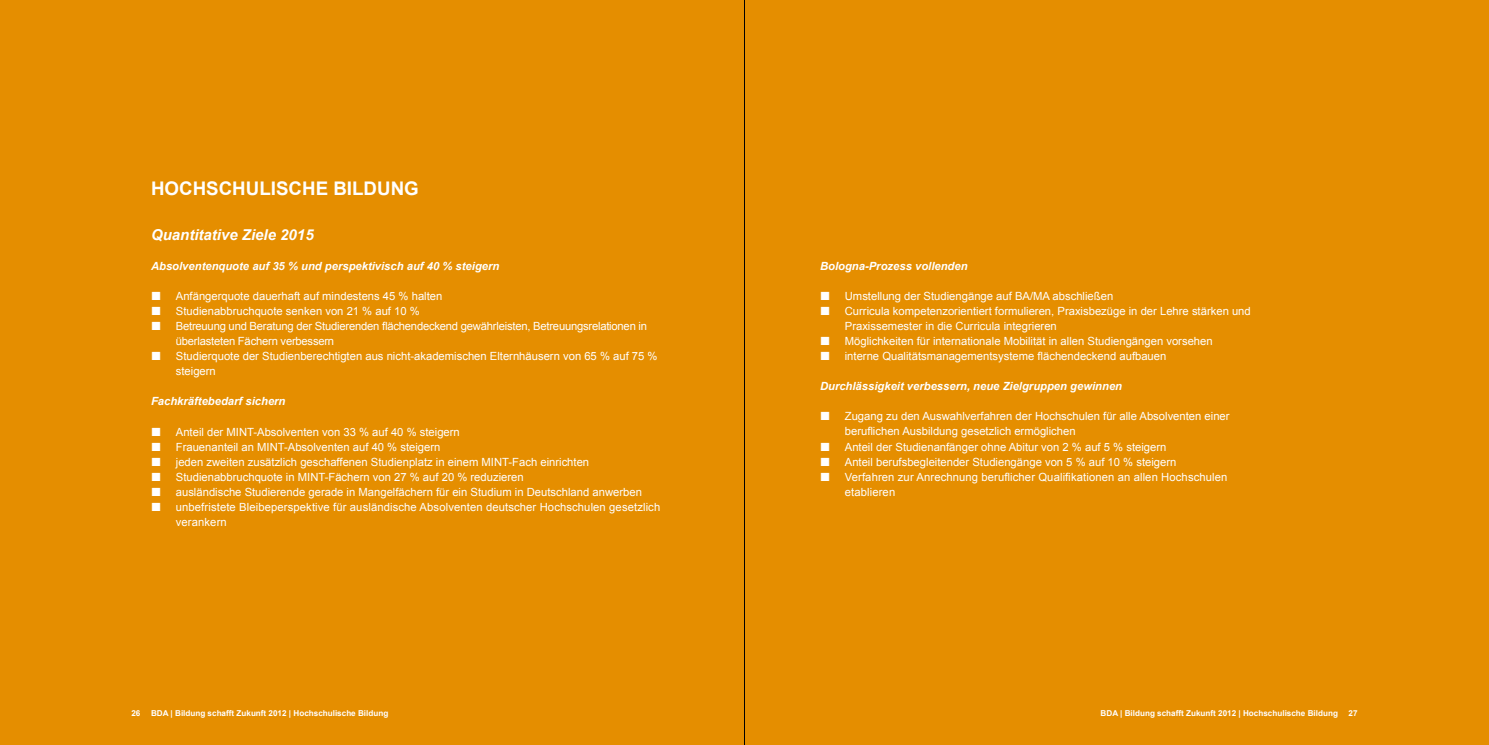
<style>
.page{position:relative;width:1489px;height:745px;background:#fff}
.page>*{position:absolute;margin:0;border:0;box-sizing:border-box;transform-origin:0 0}
.t1{font:700 18.75px "Arial";color:#fff}
.t2{font:italic 700 15px "Arial";color:#fff}
.t3{font:11.25px/15px "Arial";color:#fff}
.t4{font:italic 700 11.25px "Arial";color:#fff}
.t5{font:700 8.12px "Arial";color:#fff}
</style>
<div class="page">
<div style="left:0;top:0;width:1488px;height:744px;background:#e58e00"></div>
<hr style="left:744px;top:0;width:1px;height:744px;background:#000">
<h1 class="t1" style="left:151px;top:176px;width:94px">Hochschulis</h1>
<h1 class="t1" style="left:288px;top:176px;width:71px">che Bildung</h1>
<h2 class="t2" style="left:151px;top:225px;width:164px">Quantitative Ziele 2015</h2>
<p class="t4" style="left:151px;top:259px;width:350px">Absolventenquote auf 35 % und perspektivisch auf 40 % steigern</p>
<p class="t3" style="left:176px;top:289px;width:483px">Anfängerquote dauerhaft auf mindestens 45 % halten<br>Studienabbruchquote senken von 21 % auf 10 %<br>Betreuung und Beratung der Studierenden flächendeckend gewährleisten, Betreuungsrelationen in überlasteten Fächern verbessern<br>Studierquote der Studienberechtigten aus nicht-akademischen Elternhäusern von 65 % auf 75 % steigern</p>
<p class="t4" style="left:151px;top:394px;width:136px">Fachkräftebedarf sichern</p>
<p class="t3" style="left:176px;top:424px;width:486px">Anteil der MINT-Absolventen von 33 % auf 40 % steigern<br>Frauenanteil an MINT-Absolventen auf 40 % steigern<br>jeden zweiten zusätzlich geschaffenen Studienplatz in einem MINT-Fach einrichten Studienabbruchquote in MINT-Fächern von 27 % auf 20 % reduzieren<br>ausländische Studierende gerade in Mangelfächern für ein Studium in Deutschland anwerben unbefristete Bleibeperspektive für ausländische Absolventen deutscher Hochschulen gesetzlich verankern</p>
<p class="t4" style="left:820px;top:259px;width:149px">Bologna-Prozess vollenden</p>
<p class="t3" style="left:844px;top:289px;width:407px">Umstellung der Studiengänge auf BA/MA abschließen<br>Curricula kompetenzorientiert formulieren, Praxisbezüge in der Lehre stärken und Praxissemester in die Curricula integrieren<br>Möglichkeiten für internationale Mobilität in allen Studiengängen vorsehen<br>interne Qualitätsmanagementsysteme flächendeckend aufbauen</p>
<p class="t4" style="left:820px;top:379px;width:303px">Durchlässigkeit verbessern, neue Zielgruppen gewinnen</p>
<p class="t3" style="left:844px;top:409px;width:386px">Zugang zu den Auswahlverfahren der Hochschulen für alle Absolventen einer beruflichen Ausbildung gesetzlich ermöglichen<br>Anteil der Studienanfänger ohne Abitur von 2 % auf 5 % steigern<br>Anteil berufsbegleitender Studiengänge von 5 % auf 10 % steigern<br>Verfahren zur Anrechnung beruflicher Qualifikationen an allen Hochschulen etablieren</p>
<p class="t5" style="left:131px;top:706px;width:11px">26</p>
<p class="t5" style="left:151px;top:706px;width:239px">BDA | Bildung schafft Zukunft 2012 | Hochschulische Bildung</p>
<p class="t5" style="left:1100px;top:706px;width:239px">BDA | Bildung schafft Zukunft 2012 | Hochschulische Bildung</p>
<p class="t5" style="left:1348px;top:706px;width:11px">27</p>
</div>
